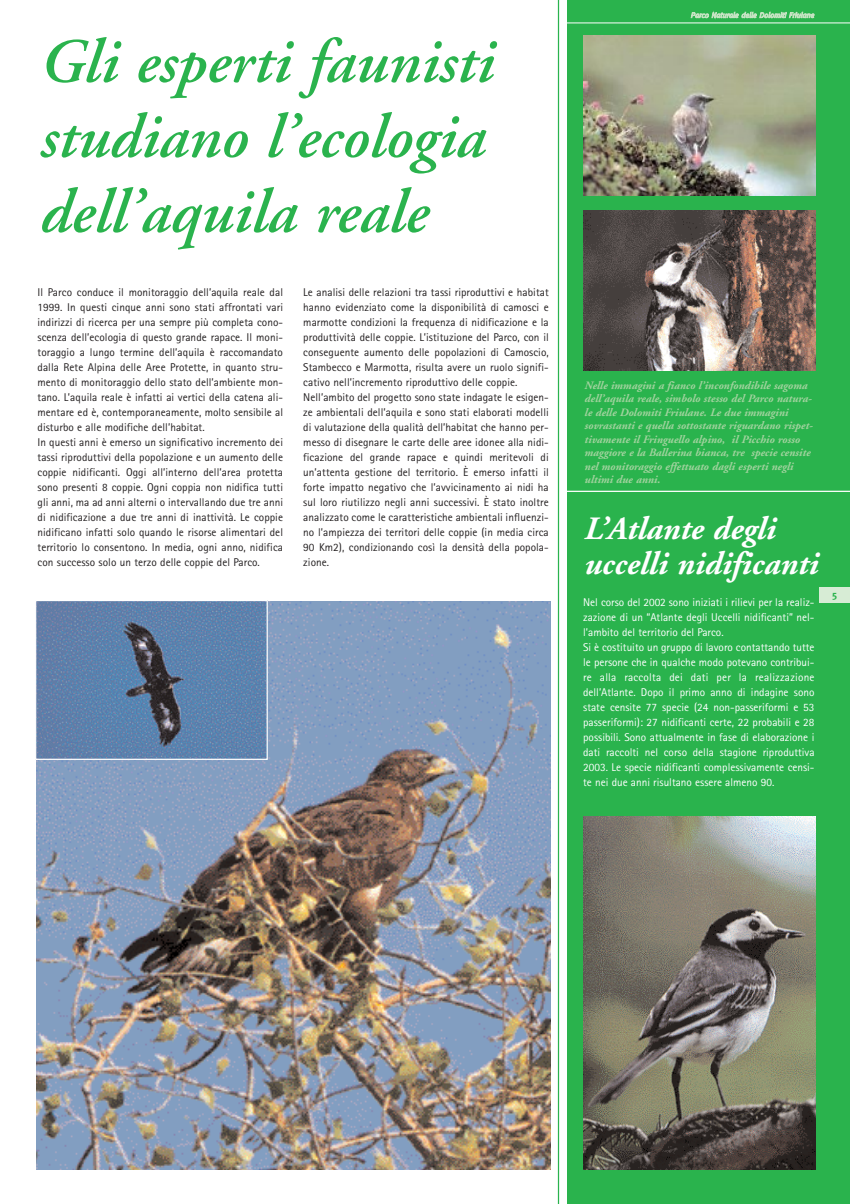
<style>
.page{position:relative;width:850px;height:1204px;background:#fff}
.page>*{position:absolute;margin:0;border:0;box-sizing:border-box;transform-origin:0 0}
.t1{font:italic 600 62.5px/75px "Adobe Garamond";color:#2ab34d}
.t2{font:italic 700 32.5px/35px "Adobe Garamond";color:#fff}
.t3{font:11.25px/15px "Rotis Sans Serif";letter-spacing:.005em;color:#231f20}
.t4{font:11.25px/15px "Rotis Sans Serif";color:#fff}
.t5{font:italic 700 11.25px/13.5px "Adobe Garamond";color:#a1d39e}
.t6{font:700 10px "Meta";color:#2ab34d}
.t7{font:italic 7.5px "Meta";color:#c5e3c2}
</style>
<div class="page">
<div style="left:568px;top:0;width:282px;height:1204px;background:#2ab34d"></div>
<div style="left:820px;top:587px;width:30px;height:15px;background:#d7ecd5"></div>
<hr style="left:558px;top:0;width:1px;height:1204px;background:#2ab34d">
<hr style="left:564px;top:23px;width:286px;height:1px;background:#fff">
<img style="left:36px;top:601px;width:514px;height:568px">
<img style="left:583px;top:35px;width:233px;height:160px">
<img style="left:583px;top:211px;width:233px;height:160px">
<img style="left:37px;top:602px;width:229px;height:156px">
<div style="left:35px;top:600px;width:233px;height:160px;border:1px solid #fff"></div>
<hr style="left:565px;top:491px;width:285px;height:1px;background:#fff">
<img style="left:583px;top:816px;width:233px;height:353px">
<h1 class="t1" style="left:38px;top:30px;width:456px">Gli esperti faunisti studiano l’ecologia dell’aquila reale</h1>
<p class="t3" style="left:303px;top:286px;width:247px">Le analisi delle relazioni tra tassi riproduttivi e habitat hanno evidenziato come la disponibilità di camosci e marmotte condizioni la frequenza di nidificazione e la produttività delle coppie. L’istituzione del Parco, con il conseguente aumento delle popolazioni di Camoscio, Stambecco e Marmotta, risulta avere un ruolo signifi&shy;cativo nell’incremento riproduttivo delle coppie.<br>Nell’ambito del progetto sono state indagate le esigen&shy;ze ambientali dell’aquila e sono stati elaborati modelli di valutazione della qualità dell’habitat che hanno per&shy;messo di disegnare le carte delle aree idonee alla nidi&shy;ficazione del grande rapace e quindi meritevoli di un’attenta gestione del territorio. È emerso infatti il forte impatto negativo che l’avvicinamento ai nidi ha sul loro riutilizzo negli anni successivi. È stato inoltre analizzato come le caratteristiche ambientali influenzi&shy;no l’ampiezza dei territori delle coppie (in media circa 90 Km2), condizionando così la densità della popola&shy;zione.</p>
<p class="t3" style="left:38px;top:286px;width:247px">Il Parco conduce il monitoraggio dell’aquila reale dal 1999. In questi cinque anni sono stati affrontati vari indirizzi di ricerca per una sempre più completa cono&shy;scenza dell’ecologia di questo grande rapace. Il moni&shy;toraggio a lungo termine dell’aquila è raccomandato dalla Rete Alpina delle Aree Protette, in quanto stru&shy;mento di monitoraggio dello stato dell’ambiente mon&shy;tano. L’aquila reale è infatti ai vertici della catena ali&shy;mentare ed è, contemporaneamente, molto sensibile al disturbo e alle modifiche dell’habitat.<br>In questi anni è emerso un significativo incremento dei tassi riproduttivi della popolazione e un aumento delle coppie nidificanti. Oggi all’interno dell’area protetta sono presenti 8 coppie. Ogni coppia non nidifica tutti gli anni, ma ad anni alterni o intervallando due tre anni di nidificazione a due tre anni di inattività. Le coppie nidificano infatti solo quando le risorse alimentari del territorio lo consentono. In media, ogni anno, nidifica con successo solo un terzo delle coppie del Parco.</p>
<p class="t7" style="left:691px;top:12px;width:125px">Parco Naturale delle Dolomiti Friulane</p>
<p class="t5" style="left:584px;top:379px;width:230px">Nelle immagini a fianco l’inconfondibile sagoma dell’aquila reale, simbolo stesso del Parco natura&shy;le delle Dolomiti Friulane. Le due immagini sovrastanti e quella sottostante riguardano rispet&shy;tivamente il Fringuello alpino, il Picchio rosso maggiore e la Ballerina bianca, tre specie censite nel monitoraggio effettuato dagli esperti negli ultimi due anni.</p>
<h2 class="t2" style="left:583px;top:514px;width:236px">L’Atlante degli uccelli nidificanti</h2>
<p class="t4" style="left:583px;top:595px;width:233px">Nel corso del 2002 sono iniziati i rilievi per la realiz&shy;zazione di un “Atlante degli Uccelli nidificanti” nel&shy;l’ambito del territorio del Parco.<br>Si è costituito un gruppo di lavoro contattando tutte le persone che in qualche modo potevano contribui&shy;re alla raccolta dei dati per la realizzazione dell’Atlante. Dopo il primo anno di indagine sono state censite 77 specie (24 non-passeriformi e 53 passeriformi): 27 nidificanti certe, 22 probabili e 28 possibili. Sono attualmente in fase di elaborazione i dati raccolti nel corso della stagione riproduttiva 2003. Le specie nidificanti complessivamente censi&shy;te nei due anni risultano essere almeno 90.</p>
<p class="t6" style="left:832px;top:590px;width:7px">5</p>
</div>
